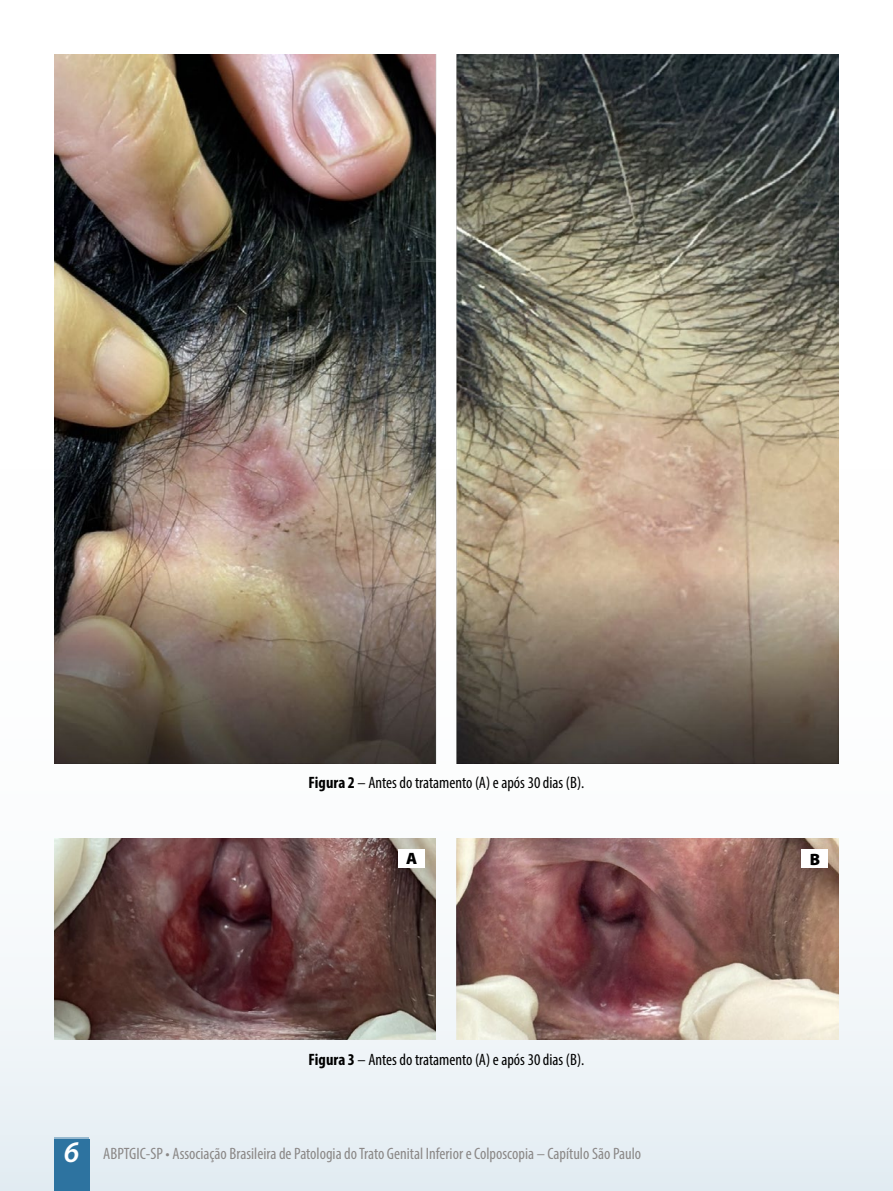
<style>
.page{position:relative;width:893px;height:1191px;background:#fff}
.page>*{position:absolute;margin:0;border:0;box-sizing:border-box;transform-origin:0 0}
.t1{font:condensed 16.5px "Myriad Pro";color:#8b8887}
._03_Legenda_Fotos{font:condensed 16.5px "Myriad Pro";color:#000}
._03_Legenda_Fotos-2{font:900 16.5px "Myriad Pro";color:#000}
.s1{font-weight:700}
.s2{font-weight:600;font-style:italic;font-stretch:normal;font-size:30px;color:#fff}
</style>
<div class="page">
<div style="left:0;top:265px;width:893px;height:926px;background:linear-gradient(to bottom,#fff,#ebf1f5)"></div>
<svg style="left:54px;top:1136px;width:35px;height:4px"></svg>
<div style="left:54px;top:1140px;width:35px;height:51px;background:#2d73a0"></div>
<img style="left:54px;top:838px;width:382px;height:201px">
<img style="left:457px;top:838px;width:382px;height:201px">
<div style="left:801px;top:849px;width:27px;height:19px;background:#fff"></div>
<div style="left:398px;top:848px;width:27px;height:19px;background:#fff"></div>
<img style="left:54px;top:54px;width:785px;height:709px">
<p class="_03_Legenda_Fotos" style="left:309px;top:772px;width:277px"><span class="s1">Figura 2</span> – Antes do tratamento (A) e após 30 dias (B).</p>
<p class="_03_Legenda_Fotos-2" style="left:406px;top:849px;width:13px">A</p>
<p class="_03_Legenda_Fotos-2" style="left:810px;top:850px;width:12px">B</p>
<p class="_03_Legenda_Fotos" style="left:309px;top:1049px;width:277px"><span class="s1">Figura 3</span> – Antes do tratamento (A) e após 30 dias (B).</p>
<p class="t1" style="left:64px;top:1143px;width:579px"><span class="s2">6</span> ABPTGIC-SP • Associação Brasileira de Patologia do Trato Genital Inferior e Colposcopia – Capítulo São Paulo</p>
</div>
